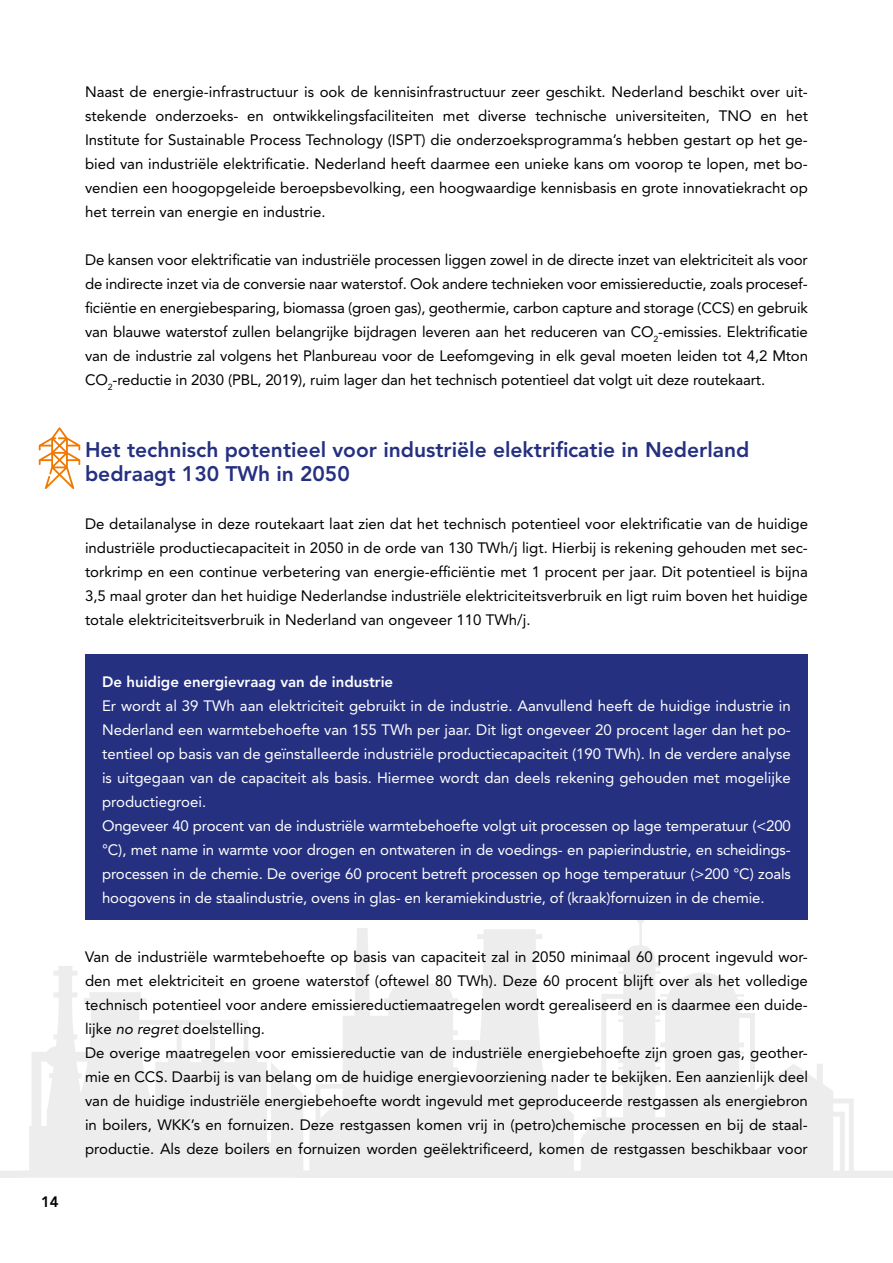
<style>
.page{position:relative;width:893px;height:1263px;background:#fff}
.page>*{position:absolute;margin:0;border:0;box-sizing:border-box;transform-origin:0 0}
.t1{font:800 21px/24px "Avenir LT Std";color:#253081}
.t2{font:15px/24px "Avenir LT Std";color:#000;text-align:justify}
.t3{font:15px/24px "Avenir LT Std";color:#fff}
.t4{font:800 15px "Avenir LT Std";color:#fff}
.t5{font:800 15px "Avenir LT Std";color:#000}
.s1{font-style:italic}
</style>
<div class="page">
<svg style="left:0;top:920px;width:893px;height:258px;fill:#eee"></svg>
<div style="left:85px;top:655px;width:723px;height:265px;background:#253081"></div>
<svg style="left:39px;top:427px;width:41px;height:62px"></svg>
<p class="t5" style="left:41px;top:1193px;width:19px">14</p>
<p class="t2" style="left:85px;top:80px;width:724px">Naast de energie-infrastructuur is ook de kennisinfrastructuur zeer geschikt. Nederland beschikt over uit&shy;stekende onderzoeks- en ontwikkelingsfaciliteiten met diverse technische universiteiten, TNO en het Institute for Sustainable Process Technology (ISPT) die onderzoeksprogramma’s hebben gestart op het ge&shy;bied van industriële elektrificatie. Nederland heeft daarmee een unieke kans om voorop te lopen, met bo&shy;vendien een hoogopgeleide beroepsbevolking, een hoogwaardige kennisbasis en grote innovatiekracht op het terrein van energie en industrie.</p>
<p class="t2" style="left:85px;top:248px;width:724px">De kansen voor elektrificatie van industriële processen liggen zowel in de directe inzet van elektriciteit als voor de indirecte inzet via de conversie naar waterstof. Ook andere technieken voor emissiereductie, zoals procesef&shy;ficiëntie en energiebesparing, biomassa (groen gas), geothermie, carbon capture and storage (CCS) en gebruik van blauwe waterstof zullen belangrijke bijdragen leveren aan het reduceren van CO<sub>2</sub>-emissies. Elektrificatie van de industrie zal volgens het Planbureau voor de Leefomgeving in elk geval moeten leiden tot 4,2 Mton CO<sub>2</sub>-reductie in 2030 (PBL, 2019), ruim lager dan het technisch potentieel dat volgt uit deze routekaart.</p>
<h1 class="t1" style="left:85px;top:438px;width:666px">Het technisch potentieel voor industriële elektrificatie in Nederland bedraagt 130 TWh in 2050</h1>
<p class="t2" style="left:85px;top:512px;width:724px">De detailanalyse in deze routekaart laat zien dat het technisch potentieel voor elektrificatie van de huidige industriële productiecapaciteit in 2050 in de orde van 130 TWh/j ligt. Hierbij is rekening gehouden met sec&shy;torkrimp en een continue verbetering van energie-efficiëntie met 1 procent per jaar. Dit potentieel is bijna 3,5 maal groter dan het huidige Nederlandse industriële elektriciteitsverbruik en ligt ruim boven het huidige totale elektriciteitsverbruik in Nederland van ongeveer 110 TWh/j.</p>
<p class="t4" style="left:102px;top:673px;width:293px">De huidige energievraag van de industrie</p>
<p class="t3" style="left:102px;top:694px;width:690px">Er wordt al 39 TWh aan elektriciteit gebruikt in de industrie. Aanvullend heeft de huidige industrie in Nederland een warmtebehoefte van 155 TWh per jaar. Dit ligt ongeveer 20 procent lager dan het po&shy;tentieel op basis van de geïnstalleerde industriële productiecapaciteit (190 TWh). In de verdere analyse is uitgegaan van de capaciteit als basis. Hiermee wordt dan deels rekening gehouden met mogelijke productiegroei.<br>Ongeveer 40 procent van de industriële warmtebehoefte volgt uit processen op lage temperatuur (&lt;200 °C), met name in warmte voor drogen en ontwateren in de voedings- en papierindustrie, en scheidings&shy;processen in de chemie. De overige 60 procent betreft processen op hoge temperatuur (&gt;200 °C) zoals hoogovens in de staalindustrie, ovens in glas- en keramiekindustrie, of (kraak)fornuizen in de chemie.</p>
<p class="t2" style="left:85px;top:945px;width:724px;text-align:left">Van de industriële warmtebehoefte op basis van capaciteit zal in 2050 minimaal 60 procent ingevuld wor&shy;den met elektriciteit en groene waterstof (oftewel 80 TWh). Deze 60 procent blijft over als het volledige technisch potentieel voor andere emissiereductiemaatregelen wordt gerealiseerd en is daarmee een duide&shy;lijke <span class="s1">no regret</span> doelstelling.<br>De overige maatregelen voor emissiereductie van de industriële energiebehoefte zijn groen gas, geother&shy;mie en CCS. Daarbij is van belang om de huidige energievoorziening nader te bekijken. Een aanzienlijk deel van de huidige industriële energiebehoefte wordt ingevuld met geproduceerde restgassen als energiebron in boilers, WKK’s en fornuizen. Deze restgassen komen vrij in (petro)chemische processen en bij de staal&shy;productie. Als deze boilers en fornuizen worden geëlektrificeerd, komen de restgassen beschikbaar voor</p>
</div>
